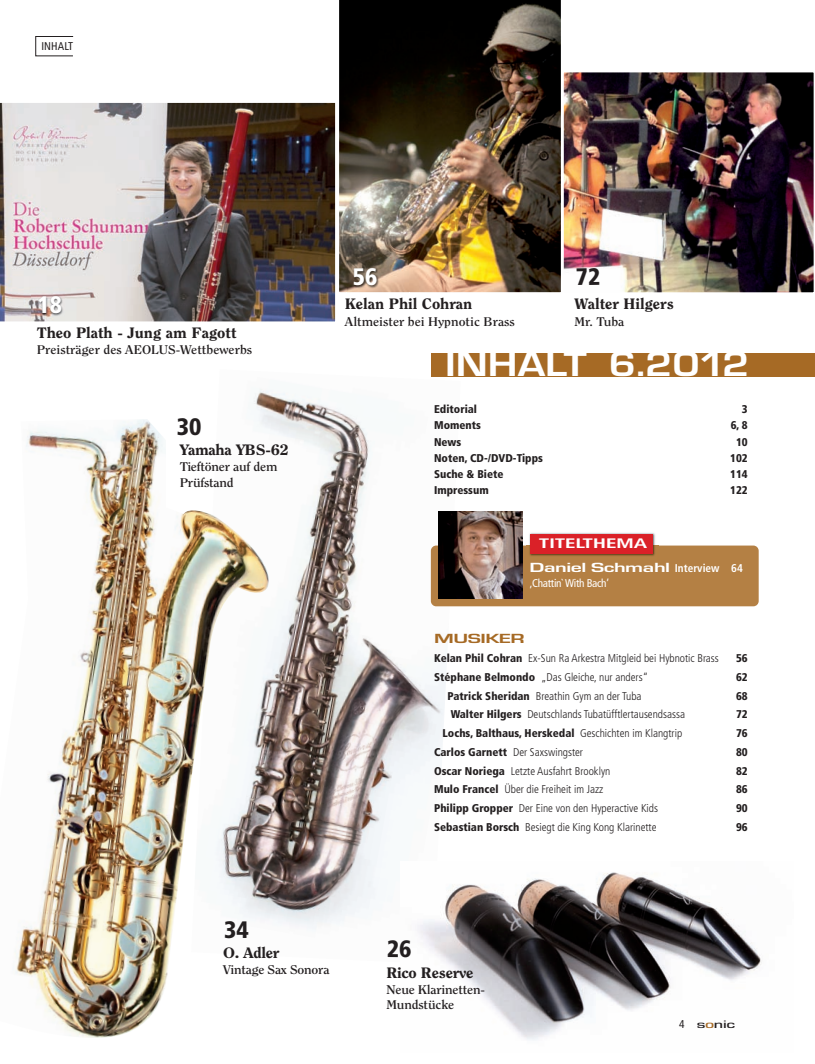
<style>
.page{position:relative;width:815px;height:1064px;background:#fff}
.page>*{position:absolute;margin:0;border:0;box-sizing:border-box;transform-origin:0 0}
.t1{font:700 36.25px "Eurostile T";color:#fff;scale:1.2 1}
.t2{font:900 condensed 23.75px "Frutiger LT Std";color:#fff}
.t3{font:900 condensed 23.75px "Frutiger LT Std";color:#231f20}
.t4{font:800 15px "Clearface Std";color:#231f20;scale:1.1 1}
.t5{font:700 13.75px "Eurostile T";letter-spacing:-.02em;color:#fff;scale:1.6 1}
.t6{font:700 condensed 13.75px "Frutiger LT Std";letter-spacing:-.02em;color:#fff;scale:1.6 1}
.t7{font:700 13.75px "Eurostile T";letter-spacing:-.02em;color:#a66a25;scale:1.6 1}
.t8{font:700 12.5px/15px "Clearface Std";letter-spacing:-.015em;color:#231f20;scale:1.1 1}
.t9{font:300 condensed 11.25px "Frutiger LT Std";color:#231f20}
.t10{font:900 condensed 11.25px "Frutiger LT Std";color:#231f20}
.t11{font:condensed 11.25px "Frutiger LT Std";letter-spacing:-.025em;color:#fff}
.t12{font:condensed 11.25px "Frutiger LT Std";letter-spacing:.01em;color:#231f20}
.t13{font:500 11.25px "Eurostile T";letter-spacing:-.02em;color:#231f20;scale:1.6 1}
.s1{font-family:"Frutiger LT Std";font-stretch:condensed;font-size:11.25px}
.s2{font-weight:900}
.s3{font-weight:300}
.s4{font-family:"Frutiger LT Std";font-weight:400;font-stretch:condensed}
.s5{color:#a66a25}
</style>
<div class="page">
<img style="left:253px;top:389px;width:208px;height:540px">
<img style="left:400px;top:862px;width:362px;height:178px">
<img style="left:15px;top:419px;width:263px;height:619px">
<img style="left:0;top:102px;width:336px;height:220px">
<div style="left:431px;top:545px;width:328px;height:61px;background:#b48044;border-radius:5px"></div>
<img style="left:529px;top:533px;width:126px;height:23px">
<div style="left:530px;top:534px;width:122px;height:19px;background:#da2128"></div>
<div style="left:431px;top:353px;width:384px;height:24px;background:#a66a25"></div>
<img style="left:563px;top:72px;width:251px;height:221px">
<img style="left:339px;top:0;width:222px;height:293px">
<img style="left:346px;top:260px;width:63px;height:33px">
<img style="left:31px;top:287px;width:63px;height:35px">
<img style="left:439px;top:511px;width:83px;height:87px">
<div style="left:35px;top:36px;width:38px;height:20px;border:1px solid #231f20"></div>
<svg style="left:577px;top:268px;width:22px;height:17px"></svg>
<svg style="left:400px;top:940px;width:11px;height:17px"></svg>
<p class="t12" style="left:41px;top:41px;width:33px">INHALT</p>
<h2 class="t2" style="left:353px;top:267px;width:26px">56</h2>
<h2 class="t2" style="left:37px;top:295px;width:26px">18</h2>
<h3 class="t4" style="left:345px;top:298px;width:117px">Kelan Phil Cohran</h3>
<p class="t8" style="left:345px;top:314px;width:156px">Altmeister bei Hypnotic Brass</p>
<h3 class="t4" style="left:574px;top:298px;width:92px">Walter Hilgers</h3>
<p class="t8" style="left:574px;top:314px;width:47px">Mr. Tuba</p>
<h3 class="t4" style="left:37px;top:327px;width:183px">Theo Plath - Jung am Fagott</h3>
<p class="t8" style="left:37px;top:343px;width:198px">Preisträger des AEOLUS-Wettbewerbs</p>
<h1 class="t1" style="left:445px;top:342px;width:255px">INHALT 6.2012</h1>
<h2 class="t3" style="left:177px;top:417px;width:26px">30</h2>
<h3 class="t4" style="left:180px;top:443px;width:101px">Yamaha YBS-62</h3>
<p class="t8" style="left:180px;top:459px;width:90px;line-height:16.2px">Tieftöner auf dem<br>Prüfstand</p>
<h2 class="t3" style="left:224px;top:920px;width:26px">34</h2>
<h3 class="t4" style="left:223px;top:946px;width:52px">O. Adler</h3>
<p class="t8" style="left:223px;top:963px;width:98px">Vintage Sax Sonora</p>
<p class="t10" style="left:434px;top:405px;width:44px">Editorial</p>
<p class="t10" style="left:742px;top:405px;width:7px">3</p>
<p class="t10" style="left:434px;top:421px;width:48px">Moments</p>
<p class="t10" style="left:731px;top:421px;width:19px">6, 8</p>
<p class="t10" style="left:434px;top:437px;width:29px">News</p>
<p class="t10" style="left:736px;top:437px;width:13px">10</p>
<p class="t10" style="left:434px;top:453px;width:110px">Noten, CD-/DVD-Tipps</p>
<p class="t10" style="left:730px;top:453px;width:19px">102</p>
<p class="t10" style="left:434px;top:470px;width:71px">Suche &amp; Biete</p>
<p class="t10" style="left:730px;top:470px;width:19px">114</p>
<p class="t10" style="left:434px;top:486px;width:56px">Impressum</p>
<p class="t10" style="left:730px;top:486px;width:19px">122</p>
<p class="t6" style="left:539px;top:537px;width:69px">TITELTHEMA</p>
<p class="t5" style="left:530px;top:559px;width:135px">Daniel Schmahl <span class="s1">Interview 64</span></p>
<p class="t11" style="left:530px;top:578px;width:81px">,Chattin` With Bach’</p>
<p class="t7" style="left:434px;top:630px;width:58px">MUSIKER</p>
<p class="t9" style="left:434px;top:653px;width:286px"><span class="s2">Kelan Phil Cohran</span> Ex-Sun Ra Arkestra Mitgleid bei Hybnotic Brass</p>
<p class="t10" style="left:736px;top:653px;width:13px">56</p>
<p class="t9" style="left:434px;top:672px;width:215px"><span class="s2">Stéphane Belmondo</span> „Das Gleiche, nur anders“</p>
<p class="t10" style="left:736px;top:672px;width:13px">62</p>
<p class="t9" style="left:447px;top:691px;width:196px"><span class="s2">Patrick Sheridan</span> Breathin Gym an der Tuba</p>
<p class="t10" style="left:736px;top:691px;width:13px">68</p>
<p class="t9" style="left:451px;top:710px;width:236px"><span class="s2">Walter Hilgers</span> Deutschlands Tubatüfftlertausendsassa</p>
<p class="t10" style="left:736px;top:710px;width:13px">72</p>
<p class="t10" style="left:442px;top:728px;width:241px">Lochs, Balthaus, Herskedal <span class="s3">Geschichten im Klangtrip</span></p>
<p class="t10" style="left:736px;top:728px;width:13px">76</p>
<p class="t9" style="left:434px;top:747px;width:151px"><span class="s2">Carlos Garnett</span> Der Saxswingster</p>
<p class="t10" style="left:736px;top:747px;width:13px">80</p>
<p class="t9" style="left:434px;top:766px;width:178px"><span class="s2">Oscar Noriega</span> Letzte Ausfahrt Brooklyn</p>
<p class="t10" style="left:736px;top:766px;width:13px">82</p>
<p class="t9" style="left:434px;top:785px;width:171px"><span class="s2">Mulo Francel</span> Über die Freiheit im Jazz</p>
<p class="t10" style="left:736px;top:785px;width:13px">86</p>
<p class="t9" style="left:434px;top:803px;width:226px"><span class="s2">Philipp Gropper</span> Der Eine von den Hyperactive Kids</p>
<p class="t10" style="left:736px;top:803px;width:13px">90</p>
<p class="t9" style="left:434px;top:822px;width:224px"><span class="s2">Sebastian Borsch</span> Besiegt die King Kong Klarinette</p>
<p class="t10" style="left:736px;top:822px;width:13px">96</p>
<h3 class="t4" style="left:386px;top:966px;width:81px">Rico Reserve</h3>
<p class="t8" style="left:386px;top:983px;width:91px">Neue Klarinetten-<br>Mundstücke</p>
<p class="t13" style="left:679px;top:1017px;width:37px"><span class="s4">4</span> s<span class="s5">o</span>nic</p>
</div>
